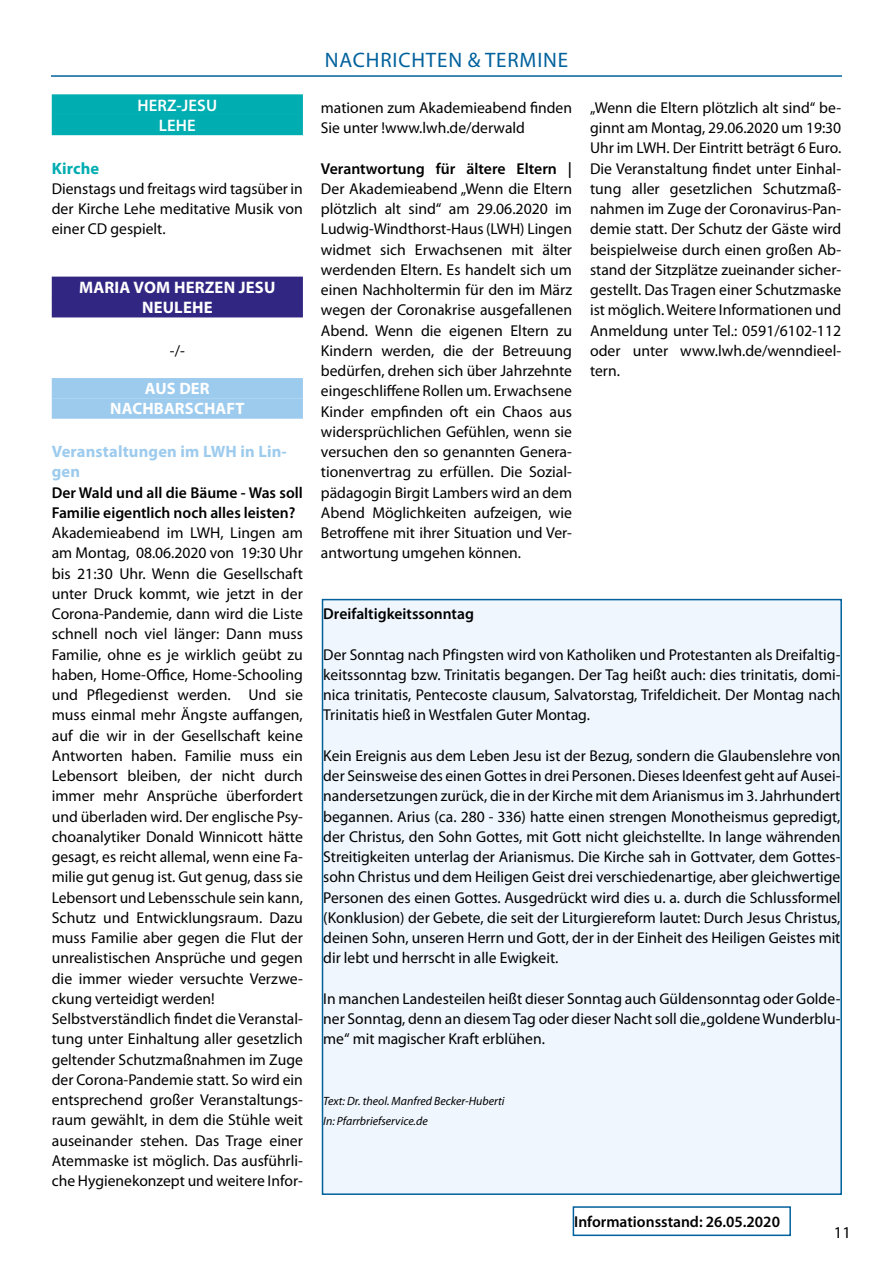
<style>
.page{position:relative;width:893px;height:1263px;background:#fff}
.page>*{position:absolute;margin:0;border:0;box-sizing:border-box;transform-origin:0 0}
.t1{font:21px "Myriad Pro";letter-spacing:.04em;color:#00619d}
.t2{font:700 16.65px/20.2px "Myriad Pro";letter-spacing:.01em;color:#fff;text-align:center}
.t3{font:600 16.65px/20.2px "Myriad Pro";letter-spacing:.01em;color:#fff;text-align:center}
.t4{font:700 16.5px/20.2px "Myriad Pro";letter-spacing:.01em;color:#9dcbee}
.t5{font:700 16.5px/20.2px "Myriad Pro";letter-spacing:.01em;color:#fff;text-align:center}
.t6{font:700 16.5px "Myriad Pro";letter-spacing:.01em;color:#00adb1}
.t7{font:16.5px "Myriad Pro";color:#000}
.t8{font:15.75px/20.2px "Myriad Pro";color:#000;text-align:justify}
.t9{font:600 15.75px/20.2px "Myriad Pro";color:#000}
.t10{font:italic 12px/20.2px "Myriad Pro";color:#000}
</style>
<div class="page">
<div style="left:52px;top:94px;width:251px;height:21px;background:#00adb1"></div>
<div style="left:52px;top:115px;width:251px;height:20px;background:#00adb1"></div>
<div style="left:52px;top:277px;width:251px;height:20px;background:#312783"></div>
<div style="left:52px;top:297px;width:251px;height:20px;background:#312783"></div>
<div style="left:52px;top:378px;width:251px;height:20px;background:#9dcbee"></div>
<div style="left:52px;top:398px;width:251px;height:21px;background:#9dcbee"></div>
<hr style="left:51px;top:75px;width:791px;height:2px;background:#00619d">
<div style="left:573px;top:1206px;width:218px;height:30px;border:2px solid #00619d"></div>
<div style="left:322px;top:600px;width:519px;height:594px;background:#eff6fd"></div>
<div style="left:322px;top:599px;width:520px;height:596px;border:2px solid #00619d"></div>
<p class="t3" style="left:137px;top:94px;width:81px">HERZ-JESU<br>LEHE</p>
<p class="t6" style="left:52px;top:157px;width:49px">Kirche</p>
<p class="t8" style="left:52px;top:178px;width:253px">Dienstags und freitags wird tagsüber in der Kirche Lehe meditative Musik von einer CD gespielt.</p>
<p class="t2" style="left:79px;top:276px;width:198px">MARIA VOM HERZEN JESU<br>NEULEHE</p>
<p class="t8" style="left:170px;top:340px;width:16px">-/-</p>
<p class="t5" style="left:110px;top:378px;width:136px">AUS DER<br>NACHBARSCHAFT</p>
<p class="t4" style="left:52px;top:441px;width:237px">Veranstaltungen im LWH in Lin&shy;gen</p>
<p class="t9" style="left:52px;top:482px;width:253px">Der Wald und all die Bäume - Was soll<br>Familie eigentlich noch alles leisten?</p>
<p class="t8" style="left:52px;top:522px;width:253px;text-align:left">Akademieabend im LWH, Lingen am am Montag, 08.06.2020 von 19:30 Uhr bis 21:30 Uhr. Wenn die Gesellschaft unter Druck kommt, wie jetzt in der Corona-Pandemie, dann wird die Liste schnell noch viel länger: Dann muss Familie, ohne es je wirklich geübt zu haben, Home-Office, Home-Schooling und Pflegedienst werden. Und sie muss einmal mehr Ängste auffangen, auf die wir in der Gesellschaft keine Antworten haben. Familie muss ein Lebensort bleiben, der nicht durch immer mehr Ansprüche überfordert und überladen wird. Der englische Psy&shy;choanalytiker Donald Winnicott hätte gesagt, es reicht allemal, wenn eine Fa&shy;milie gut genug ist. Gut genug, dass sie Lebensort und Lebensschule sein kann, Schutz und Entwicklungsraum. Dazu muss Familie aber gegen die Flut der unrealistischen Ansprüche und gegen die immer wieder versuchte Verzwe&shy;ckung verteidigt werden!<br>Selbstverständlich findet die Veranstal&shy;tung unter Einhaltung aller gesetzlich geltender Schutzmaßnahmen im Zuge der Corona-Pandemie statt. So wird ein entsprechend großer Veranstaltungs&shy;raum gewählt, in dem die Stühle weit auseinander stehen. Das Trage einer Atemmaske ist möglich. Das ausführli&shy;che Hygienekonzept und weitere Infor-</p>
<h1 class="t1" style="left:325px;top:47px;width:245px">NACHRICHTEN &amp; TERMINE</h1>
<p class="t8" style="left:321px;top:97px;width:253px">mationen zum Akademieabend finden<br>Sie unter !www.lwh.de/derwald</p>
<p class="t9" style="left:321px;top:158px;width:253px">Verantwortung für ältere Eltern |</p>
<p class="t8" style="left:321px;top:178px;width:253px">Der Akademieabend „Wenn die Eltern plötzlich alt sind“ am 29.06.2020 im Ludwig-Windthorst-Haus (LWH) Lingen widmet sich Erwachsenen mit älter werdenden Eltern. Es handelt sich um einen Nachholtermin für den im März wegen der Coronakrise ausgefallenen Abend. Wenn die eigenen Eltern zu Kindern werden, die der Betreuung bedürfen, drehen sich über Jahrzehnte eingeschliffene Rollen um. Erwachsene Kinder empfinden oft ein Chaos aus widersprüchlichen Gefühlen, wenn sie versuchen den so genannten Genera&shy;tionenvertrag zu erfüllen. Die Sozial&shy;pädagogin Birgit Lambers wird an dem Abend Möglichkeiten aufzeigen, wie Betroffene mit ihrer Situation und Ver&shy;antwortung umgehen können.</p>
<p class="t8" style="left:590px;top:97px;width:253px">„Wenn die Eltern plötzlich alt sind“ be&shy;ginnt am Montag, 29.06.2020 um 19:30<br>Uhr im LWH. Der Eintritt beträgt 6 Euro.<br>Die Veranstaltung findet unter Einhal&shy;tung aller gesetzlichen Schutzmaß&shy;nahmen im Zuge der Coronavirus-Pan&shy;demie statt. Der Schutz der Gäste wird beispielweise durch einen großen Ab&shy;stand der Sitzplätze zueinander sicher&shy;gestellt. Das Tragen einer Schutzmaske ist möglich. Weitere Informationen und Anmeldung unter Tel.: 0591/6102-112 oder unter www.lwh.de/wenndieel&shy;tern.</p>
<p class="t9" style="left:323px;top:603px;width:152px">Dreifaltigkeitssonntag</p>
<p class="t8" style="left:323px;top:644px;width:519px">Der Sonntag nach Pfingsten wird von Katholiken und Protestanten als Dreifaltig&shy;keitssonntag bzw. Trinitatis begangen. Der Tag heißt auch: dies trinitatis, domi&shy;nica trinitatis, Pentecoste clausum, Salvatorstag, Trifeldicheit. Der Montag nach Trinitatis hieß in Westfalen Guter Montag.</p>
<p class="t8" style="left:323px;top:745px;width:519px">Kein Ereignis aus dem Leben Jesu ist der Bezug, sondern die Glaubenslehre von der Seinsweise des einen Gottes in drei Personen. Dieses Ideenfest geht auf Ausei&shy;nandersetzungen zurück, die in der Kirche mit dem Arianismus im 3. Jahrhundert begannen. Arius (ca. 280 - 336) hatte einen strengen Monotheismus gepredigt, der Christus, den Sohn Gottes, mit Gott nicht gleichstellte. In lange währenden Streitigkeiten unterlag der Arianismus. Die Kirche sah in Gottvater, dem Gottes&shy;sohn Christus und dem Heiligen Geist drei verschiedenartige, aber gleichwertige Personen des einen Gottes. Ausgedrückt wird dies u. a. durch die Schlussformel (Konklusion) der Gebete, die seit der Liturgiereform lautet: Durch Jesus Christus, deinen Sohn, unseren Herrn und Gott, der in der Einheit des Heiligen Geistes mit dir lebt und herrscht in alle Ewigkeit.</p>
<p class="t8" style="left:323px;top:988px;width:519px">In manchen Landesteilen heißt dieser Sonntag auch Güldensonntag oder Golde&shy;ner Sonntag, denn an diesem Tag oder dieser Nacht soll die „goldene Wunderblu&shy;me“ mit magischer Kraft erblühen.</p>
<p class="t10" style="left:323px;top:1091px;width:183px">Text: Dr. theol. Manfred Becker-Huberti<br>In: Pfarrbriefservice.de</p>
<p class="t9" style="left:574px;top:1211px;width:207px">Informationsstand: 26.05.2020</p>
<p class="t7" style="left:834px;top:1222px;width:18px">11</p>
</div>
